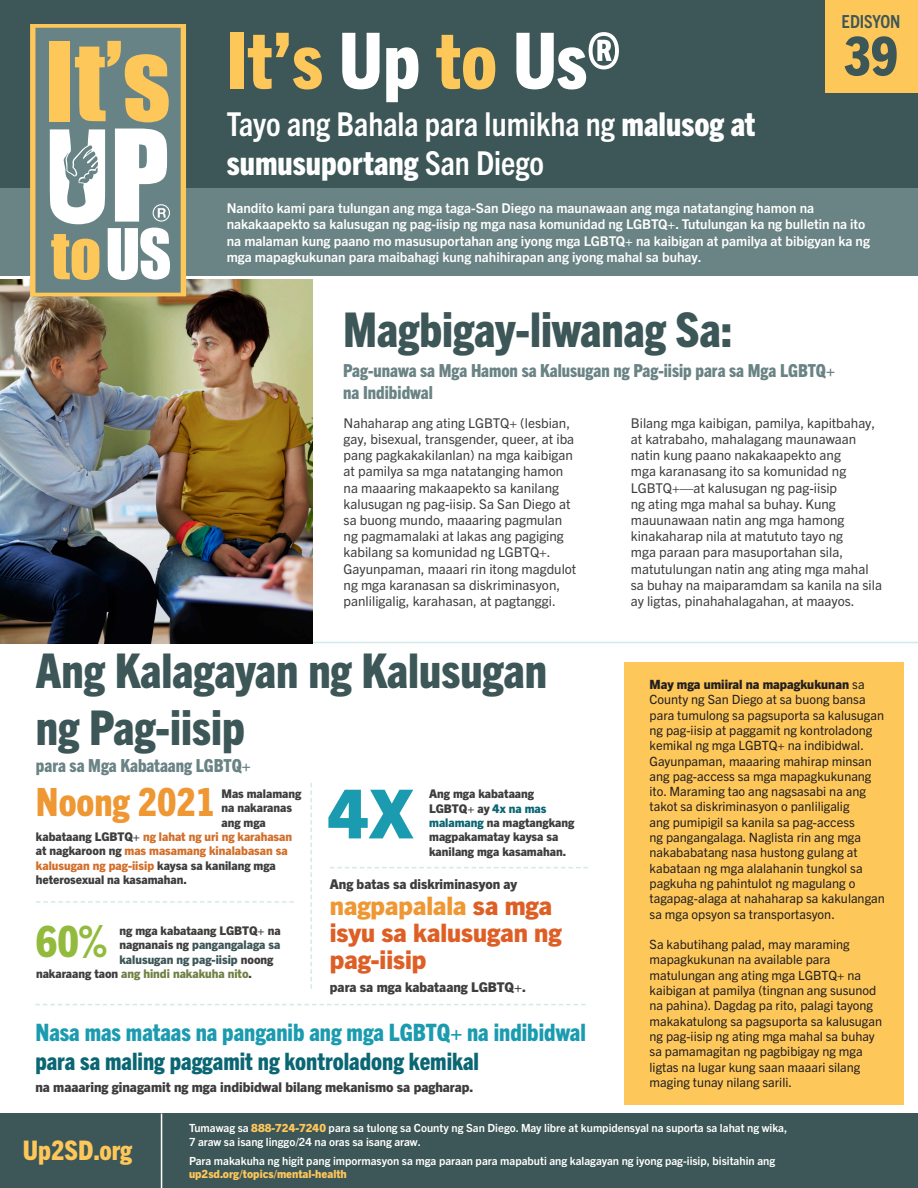
<style>
.page{position:relative;width:918px;height:1188px;background:#fff}
.page>*{position:absolute;margin:0;border:0;box-sizing:border-box;transform-origin:0 0}
.t1{font:800 condensed 78px "Trade Gothic Next LT Pro";color:#fec75a}
.t2{font:800 67.8px "Trade Gothic Next LT Pro";color:#1b9baf}
.t3{font:800 condensed 54px "Trade Gothic Next LT Pro";color:#3d5657}
.t4{font:800 condensed 48px/57.6px "Trade Gothic Next LT Pro";color:#3d5657}
.t5{font:800 condensed 43.35px "Trade Gothic Next LT Pro";color:#92bb3d}
.t6{font:800 condensed 39px "Trade Gothic Next LT Pro";color:#ef9733}
.t7{font:700 condensed 33px/39.6px "Trade Gothic Next LT Pro";color:#fff}
.Resource_number{font:800 condensed 27px "Trade Gothic Next LT Pro";color:#fec75a}
.t8{font:800 25.5px/27px "Trade Gothic Next LT Pro";color:#dd5f26}
.t9{font:800 condensed 24px/28.8px "Trade Gothic Next LT Pro";color:#1b9baf}
.t10{font:800 condensed 18px/21.6px "Trade Gothic Next LT Pro";color:#6a8385}
.t11{font:700 condensed 18px "Trade Gothic Next LT Pro";color:#3d5657}
.t12{font:13.5px/16.2px "Trade Gothic Next LT Pro";color:#3e3e3f}
.Body{font:700 13.5px/16.2px "Trade Gothic Next LT Pro";color:#fff}
.t13{font:800 13.5px "Trade Gothic Next LT Pro";color:#3e3e3f}
.Body-2{font:12.75px/15.3px "Trade Gothic Next LT Pro";color:#231f20}
.t14{font:800 12px/14.4px "Trade Gothic Next LT Pro";color:#3e3e3f}
.t15{font:800 12px "Trade Gothic Next LT Pro";color:#d26f2a}
.t16{font:800 12px "Trade Gothic Next LT Pro";color:#3d5657}
.t17{font:800 12px "Trade Gothic Next LT Pro";color:#718145}
.t18{font:700 11.25px/13.5px "Trade Gothic Next LT Pro";color:#fff}
.s1{color:#fff}
.s2{font-weight:800}
.s3{font-weight:800;color:#fec75a}
.s4{color:#3e3e3f}
.s5{color:#0a6672}
.s6{color:#ef9733}
.s7{color:#0b6673}
</style>
<div class="page">
<hr style="left:0;top:642px;width:918px;height:1px;background:#d3eaeb">
<div style="left:624px;top:662px;width:280px;height:442px;background:#fec75a"></div>
<div style="left:0;top:0;width:918px;height:190px;background:#3d5657"></div>
<div style="left:0;top:188px;width:918px;height:88px;background:#6a8385"></div>
<img style="left:0;top:280px;width:313px;height:363px">
<svg style="left:30px;top:24px;width:156px;height:272px;background:#b0b095"></svg>
<svg style="left:36px;top:901px;width:258px;height:2px"></svg>
<svg style="left:35px;top:1004px;width:551px;height:1px"></svg>
<svg style="left:330px;top:867px;width:258px;height:1px"></svg>
<svg style="left:310px;top:783px;width:2px;height:206px"></svg>
<div style="left:0;top:1114px;width:918px;height:74px;background:#3d5657"></div>
<hr style="left:161px;top:1114px;width:1px;height:74px;background:#fff">
<div style="left:826px;top:0;width:92px;height:92px;background:#fec75a"></div>
<p class="t1" style="left:227px;top:7px;width:395px">It’s <span class="s1">Up</span> to <span class="s1">Us®</span></p>
<p class="t7" style="left:227px;top:102px;width:530px">Tayo ang Bahala para lumikha ng <span class="s2">malusog at sumusuportang</span> San Diego</p>
<p class="t11" style="left:842px;top:9px;width:60px">EDISYON</p>
<p class="t3" style="left:844px;top:19px;width:55px">39</p>
<p class="Body" style="left:227px;top:199px;width:645px">Nandito kami para tulungan ang mga taga-San Diego na maunawaan ang mga natatanging hamon na nakakaapekto sa kalusugan ng pag-iisip ng mga nasa komunidad ng LGBTQ+. Tutulungan ka ng bulletin na ito na malaman kung paano mo masusuportahan ang iyong mga LGBTQ+ na kaibigan at pamilya at bibigyan ka ng mga mapagkukunan para maibahagi kung nahihirapan ang iyong mahal sa buhay.</p>
<p class="t4" style="left:343px;top:298px;width:391px">Magbigay-liwanag Sa:</p>
<p class="t10" style="left:343px;top:359px;width:493px">Pag-unawa sa Mga Hamon sa Kalusugan ng Pag-iisip para sa Mga LGBTQ+ na Indibidwal</p>
<p class="t12" style="left:344px;top:414px;width:234px">Nahaharap ang ating LGBTQ+ (lesbian, gay, bisexual, transgender, queer, at iba pang pagkakakilanlan) na mga kaibigan at pamilya sa mga natatanging hamon na maaaring makaapekto sa kanilang kalusugan ng pag-iisip. Sa San Diego at sa buong mundo, maaaring pagmulan ng pagmamalaki at lakas ang pagiging kabilang sa komunidad ng LGBTQ+.<br>Gayunpaman, maaari rin itong magdulot ng mga karanasan sa diskriminasyon, panliligalig, karahasan, at pagtanggi.</p>
<p class="t12" style="left:631px;top:414px;width:253px">Bilang mga kaibigan, pamilya, kapitbahay, at katrabaho, mahalagang maunawaan natin kung paano nakakaapekto ang<br>mga karanasang ito sa komunidad ng LGBTQ+—at kalusugan ng pag-iisip<br>ng ating mga mahal sa buhay. Kung mauunawaan natin ang mga hamong kinakaharap nila at matututo tayo ng<br>mga paraan para masuportahan sila, matutulungan natin ang ating mga mahal sa buhay na maiparamdam sa kanila na sila ay ligtas, pinahahalagahan, at maayos.</p>
<p class="t4" style="left:36px;top:639px;width:513px">Ang Kalagayan ng Kalusugan ng Pag-iisip</p>
<p class="t10" style="left:36px;top:754px;width:216px">para sa Mga Kabataang LGBTQ+</p>
<p class="Body-2" style="left:650px;top:676px;width:237px"><span class="s2">May mga umiiral na mapagkukunan</span> sa County ng San Diego at sa buong bansa para tumulong sa pagsuporta sa kalusugan ng pag-iisip at paggamit ng kontroladong kemikal ng mga LGBTQ+ na indibidwal.<br>Gayunpaman, maaaring mahirap minsan ang pag-access sa mga mapagkukunang ito. Maraming tao ang nagsasabi na ang takot sa diskriminasyon o panliligalig<br>ang pumipigil sa kanila sa pag-access<br>ng pangangalaga. Naglista rin ang mga nakababatang nasa hustong gulang at kabataan ng mga alalahanin tungkol sa pagkuha ng pahintulot ng magulang o tagapag-alaga at nahaharap sa kakulangan sa mga opsyon sa transportasyon.</p>
<p class="Body-2" style="left:650px;top:936px;width:234px">Sa kabutihang palad, may maraming mapagkukunan na available para matulungan ang ating mga LGBTQ+ na kaibigan at pamilya (tingnan ang susunod na pahina). Dagdag pa rito, palagi tayong makakatulong sa pagsuporta sa kalusugan ng pag-iisip ng ating mga mahal sa buhay sa pamamagitan ng pagbibigay ng mga ligtas na lugar kung saan maaari silang maging tunay nilang sarili.</p>
<p class="t18" style="left:189px;top:1121px;width:600px">Tumawag sa <span class="s3">888-724-7240</span> para sa tulong sa County ng San Diego. May libre at kumpidensyal na suporta sa lahat ng wika,<br>7 araw sa isang linggo/24 na oras sa isang araw.</p>
<p class="t18" style="left:189px;top:1153px;width:588px">Para makakuha ng higit pang impormasyon sa mga paraan para mapabuti ang kalagayan ng iyong pag-iisip, bisitahin ang <span class="s3">up2sd.org/topics/mental-health</span></p>
<p class="t6" style="left:36px;top:775px;width:181px">Noong 2021</p>
<p class="t14" style="left:221px;top:785px;width:81px">Mas malamang</p>
<p class="t14" style="left:221px;top:800px;width:72px">na nakaranas</p>
<p class="t14" style="left:221px;top:814px;width:46px">ang mga</p>
<p class="t15" style="left:36px;top:828px;width:258px"><span class="s4">kabataang LGBTQ+</span> ng lahat ng uri ng karahasan</p>
<p class="t15" style="left:36px;top:843px;width:253px"><span class="s4">at nagkaroon ng</span> mas masamang kinalabasan sa</p>
<p class="t15" style="left:36px;top:857px;width:241px">kalusugan ng pag-iisip <span class="s4">kaysa sa kanilang mga</span></p>
<p class="t14" style="left:36px;top:872px;width:153px">heterosexual na kasamahan.</p>
<p class="t2" style="left:328px;top:767px;width:87px">4X</p>
<p class="t14" style="left:429px;top:786px;width:147px">Ang mga kabataang<br>LGBTQ+ ay <span class="s5">4x na mas malamang</span> na magtangkang magpakamatay kaysa sa kanilang mga kasamahan.</p>
<p class="t13" style="left:330px;top:874px;width:189px">Ang batas sa diskriminasyon ay</p>
<p class="t8" style="left:330px;top:890px;width:233px"><span class="s6">nagpapalala</span> sa mga isyu sa kalusugan ng pag-iisip</p>
<p class="t13" style="left:330px;top:978px;width:198px">para sa mga kabataang LGBTQ+.</p>
<p class="t5" style="left:36px;top:911px;width:73px">60%</p>
<p class="t14" style="left:120px;top:923px;width:163px">ng mga kabataang LGBTQ+ na</p>
<p class="t16" style="left:120px;top:937px;width:162px"><span class="s4">nagnanais ng</span> pangangalaga sa</p>
<p class="t16" style="left:120px;top:951px;width:155px">kalusugan ng pag-iisip <span class="s4">noong</span></p>
<p class="t17" style="left:36px;top:965px;width:218px"><span class="s4">nakaraang taon</span> ang hindi nakakuha nito<span class="s4">.</span></p>
<p class="t9" style="left:35px;top:1017px;width:552px">Nasa mas mataas na panganib ang mga LGBTQ+ na indibidwal <span class="s7">para sa maling paggamit ng kontroladong kemikal</span></p>
<p class="t13" style="left:35px;top:1078px;width:440px">na maaaring ginagamit ng mga indibidwal bilang mekanismo sa pagharap.</p>
<p class="Resource_number" style="left:23px;top:1132px;width:111px">Up2SD.org</p>
</div>
